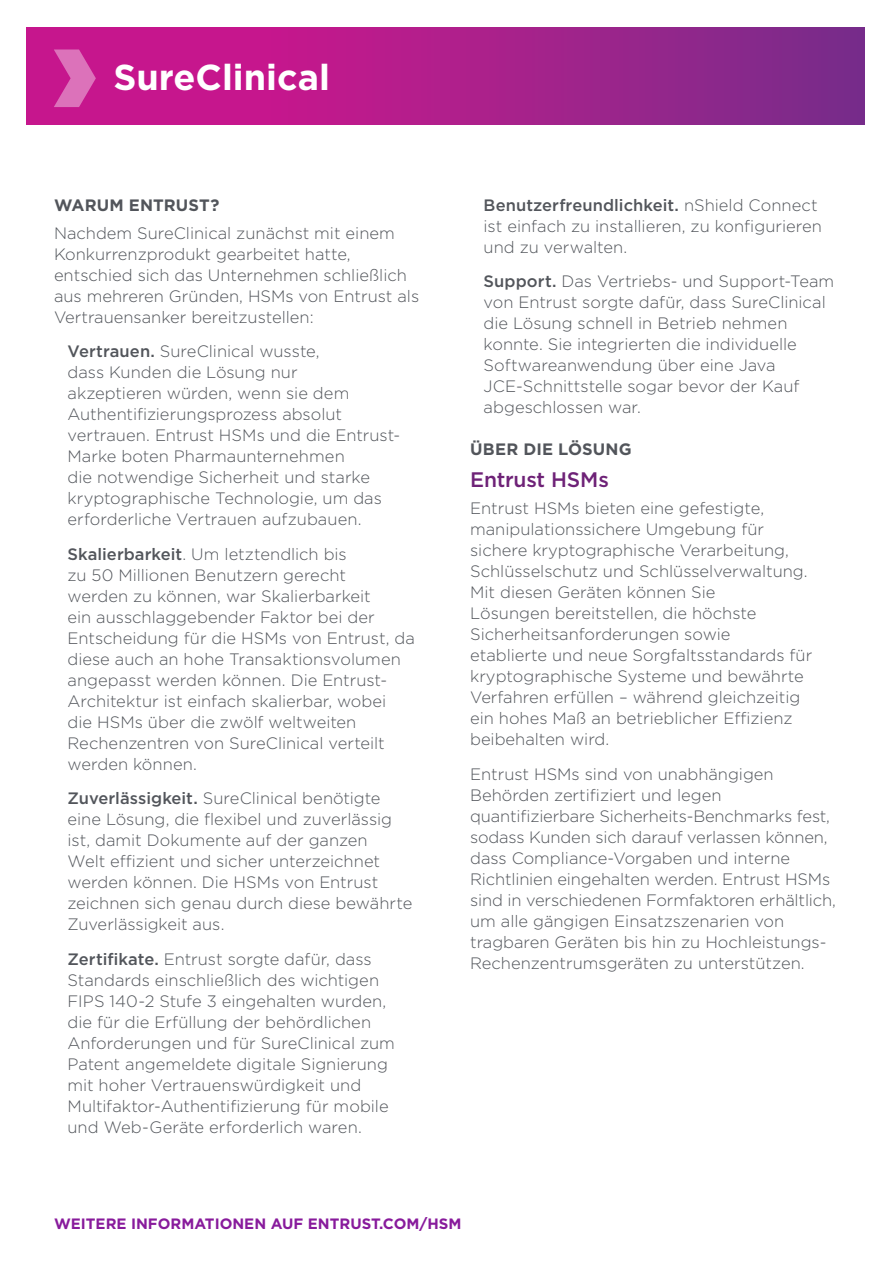
<style>
.page{position:relative;width:893px;height:1263px;background:#fff}
.page>*{position:absolute;margin:0;border:0;box-sizing:border-box;transform-origin:0 0}
.Company_Name{font:700 36px "Gotham";color:#fff}
.Header_2{font:500 21px "Gotham";letter-spacing:-.005em;color:#6e2277}
.New_bullet{font:300 16.5px/21px "Gotham";color:#52555b}
.Body_copy{font:300 16.5px/21px "Gotham";color:#52555b}
.header_1{font:700 16.5px "Gotham";letter-spacing:.01em;color:#52555b}
.CTA_URL_front{font:700 15px "Gotham";color:#881b9c}
.s1{font-weight:500}
</style>
<div class="page">
<svg style="left:27px;top:27px;width:837px;height:98px;background:#a91f8b"></svg>
<svg style="left:54px;top:50px;width:42px;height:57px;background:#d34da8"></svg>
<p class="Company_Name" style="left:113px;top:54px;width:218px">SureClinical</p>
<p class="header_1" style="left:54px;top:194px;width:167px">WARUM ENTRUST?</p>
<p class="Body_copy" style="left:54px;top:222px;width:367px">Nachdem SureClinical zunächst mit einem Konkurrenzprodukt gearbeitet hatte, entschied sich das Unternehmen schließlich aus mehreren Gründen, HSMs von Entrust als Vertrauensanker bereitzustellen:</p>
<p class="New_bullet" style="left:68px;top:340px;width:334px"><span class="s1">Vertrauen.</span> SureClinical wusste,<br>dass Kunden die Lösung nur<br>akzeptieren würden, wenn sie dem Authentifizierungsprozess absolut vertrauen. Entrust HSMs und die Entrust-Marke boten Pharmaunternehmen<br>die notwendige Sicherheit und starke kryptographische Technologie, um das erforderliche Vertrauen aufzubauen.</p>
<p class="New_bullet" style="left:68px;top:543px;width:349px"><span class="s1">Skalierbarkeit</span>. Um letztendlich bis<br>zu 50 Millionen Benutzern gerecht<br>werden zu können, war Skalierbarkeit<br>ein ausschlaggebender Faktor bei der Entscheidung für die HSMs von Entrust, da diese auch an hohe Transaktionsvolumen angepasst werden können. Die Entrust-Architektur ist einfach skalierbar, wobei die HSMs über die zwölf weltweiten Rechenzentren von SureClinical verteilt werden können.</p>
<p class="New_bullet" style="left:68px;top:787px;width:346px"><span class="s1">Zuverlässigkeit.</span> SureClinical benötigte eine Lösung, die flexibel und zuverlässig ist, damit Dokumente auf der ganzen<br>Welt effizient und sicher unterzeichnet werden können. Die HSMs von Entrust zeichnen sich genau durch diese bewährte Zuverlässigkeit aus.</p>
<p class="New_bullet" style="left:68px;top:948px;width:329px"><span class="s1">Zertifikate.</span> Entrust sorgte dafür, dass Standards einschließlich des wichtigen FIPS 140-2 Stufe 3 eingehalten wurden, die für die Erfüllung der behördlichen Anforderungen und für SureClinical zum Patent angemeldete digitale Signierung mit hoher Vertrauenswürdigkeit und Multifaktor-Authentifizierung für mobile und Web-Geräte erforderlich waren.</p>
<p class="New_bullet" style="left:484px;top:194px;width:340px"><span class="s1">Benutzerfreundlichkeit.</span> nShield Connect ist einfach zu installieren, zu konfigurieren und zu verwalten.</p>
<p class="New_bullet" style="left:484px;top:271px;width:352px"><span class="s1">Support.</span> Das Vertriebs- und Support-Team von Entrust sorgte dafür, dass SureClinical die Lösung schnell in Betrieb nehmen konnte. Sie integrierten die individuelle Softwareanwendung über eine Java JCE-Schnittstelle sogar bevor der Kauf abgeschlossen war.</p>
<p class="header_1" style="left:470px;top:438px;width:163px">ÜBER DIE LÖSUNG</p>
<p class="Header_2" style="left:470px;top:465px;width:140px">Entrust HSMs</p>
<p class="Body_copy" style="left:470px;top:497px;width:344px">Entrust HSMs bieten eine gefestigte, manipulationssichere Umgebung für sichere kryptographische Verarbeitung, Schlüsselschutz und Schlüsselverwaltung.<br>Mit diesen Geräten können Sie<br>Lösungen bereitstellen, die höchste Sicherheitsanforderungen sowie<br>etablierte und neue Sorgfaltsstandards für kryptographische Systeme und bewährte Verfahren erfüllen – während gleichzeitig ein hohes Maß an betrieblicher Effizienz beibehalten wird.</p>
<p class="Body_copy" style="left:470px;top:763px;width:367px">Entrust HSMs sind von unabhängigen Behörden zertifiziert und legen quantifizierbare Sicherheits-Benchmarks fest, sodass Kunden sich darauf verlassen können, dass Compliance-Vorgaben und interne Richtlinien eingehalten werden. Entrust HSMs sind in verschiedenen Formfaktoren erhältlich, um alle gängigen Einsatzszenarien von tragbaren Geräten bis hin zu Hochleistungs-Rechenzentrumsgeräten zu unterstützen.</p>
<p class="CTA_URL_front" style="left:54px;top:1214px;width:409px">WEITERE INFORMATIONEN AUF ENTRUST.COM/HSM</p>
</div>
